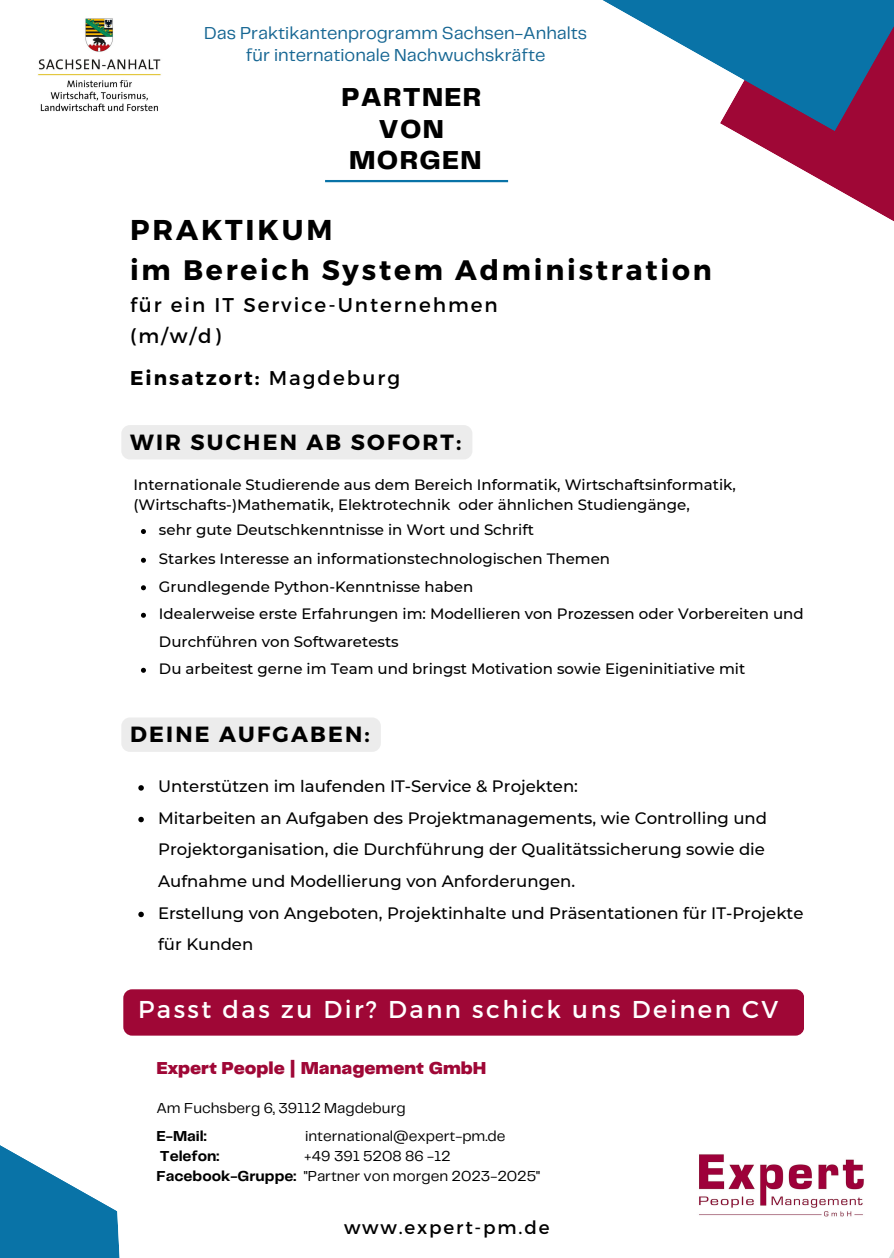
<style>
.page{position:relative;width:894px;height:1258px;background:#fff}
.page>*{position:absolute;margin:0;border:0;box-sizing:border-box;transform-origin:0 0}
.t1{font:700 28.5px "Montserrat";letter-spacing:.1em;color:#000}
.t2{font:700 28.2px "Montserrat";letter-spacing:.1em;color:#000}
.t3{font:800 27px/31.5px "Telegraf";letter-spacing:.045em;color:#000;text-align:center}
.t4{font:24.3px "Montserrat";letter-spacing:.1em;color:#fff}
.t5{font:700 21.9px "Montserrat";letter-spacing:.1em;color:#000}
.t6{font:19.8px/31.5px "Montserrat";letter-spacing:.1em;color:#000}
.t7{font:700 19.8px "Montserrat";letter-spacing:.1em;color:#000}
.t8{font:18.3px "Montserrat";letter-spacing:.1em;color:#000}
.t9{font:18px/22.5px "Telegraf";color:#166693;text-align:center}
.t10{font:900 18px "Telegraf";color:#9f0736}
.t11{font:500 16.5px/31.5px "Montserrat";color:#000}
.t12{font:500 15px/20.1px "Montserrat";color:#000}
.t13{font:15px/28.8px "Telegraf";color:#000}
.t14{font:700 15px "Telegraf";color:#000}
.s1{font-weight:400}
.s2{font-weight:700}
</style>
<div class="page">
<svg style="left:734px;top:131px;width:159px;height:90px"></svg>
<svg style="left:602px;top:0;width:291px;height:131px"></svg>
<svg style="left:0;top:1145px;width:120px;height:113px"></svg>
<img style="left:38px;top:18px;width:123px;height:94px">
<img style="left:699px;top:1154px;width:165px;height:63px">
<svg style="left:141px;top:529px;width:5px;height:5px"></svg>
<svg style="left:141px;top:558px;width:5px;height:5px"></svg>
<svg style="left:141px;top:585px;width:5px;height:5px"></svg>
<svg style="left:141px;top:613px;width:5px;height:5px"></svg>
<svg style="left:141px;top:668px;width:5px;height:5px"></svg>
<div style="left:123px;top:989px;width:681px;height:46px;background:#9f0736;border-radius:9px"></div>
<hr style="left:325px;top:180px;width:183px;height:2px;background:#0973a7">
<div style="left:121px;top:425px;width:351px;height:34px;background:#ececec;border-radius:9px"></div>
<div style="left:121px;top:717px;width:260px;height:35px;background:#ececec;border-radius:9px"></div>
<svg style="left:138px;top:785px;width:6px;height:6px"></svg>
<svg style="left:138px;top:817px;width:6px;height:5px"></svg>
<svg style="left:138px;top:912px;width:6px;height:5px"></svg>
<h3 class="t9" style="left:204px;top:23px;width:384px">Das Praktikantenprogramm Sachsen-Anhalts für internationale Nachwuchskräfte</h3>
<p class="t3" style="left:341px;top:83px;width:141px">PARTNER<br>VON</p>
<p class="t3" style="left:349px;top:146px;width:134px">MORGEN</p>
<h1 class="t1" style="left:130px;top:212px;width:204px">PRAKTIKUM</h1>
<h2 class="t2" style="left:130px;top:252px;width:583px">im Bereich System Administration</h2>
<h3 class="t6" style="left:130px;top:288px;width:369px">für ein IT Service-Unternehmen (m/w/d)</h3>
<h3 class="t7" style="left:130px;top:365px;width:271px">Einsatzort: <span class="s1">Magdeburg</span></h3>
<h4 class="t5" style="left:130px;top:427px;width:333px">WIR SUCHEN AB SOFORT:</h4>
<h1 class="t12" style="left:133px;top:475px;width:603px">Internationale Studierende aus dem Bereich Informatik, Wirtschaftsinformatik, (Wirtschafts-)Mathematik, Elektrotechnik oder ähnlichen Studiengänge,</h1>
<h3 class="t12" style="left:159px;top:520px;width:376px">sehr gute Deutschkenntnisse in Wort und Schrift</h3>
<h6 class="t12" style="left:159px;top:548px;width:452px">Starkes Interesse an informationstechnologischen Themen</h6>
<p class="t12" style="left:159px;top:576px;width:316px">Grundlegende Python-Kenntnisse haben</p>
<p class="t12" style="left:159px;top:600px;width:646px;line-height:27.6px">Idealerweise erste Erfahrungen im: Modellieren von Prozessen oder Vorbereiten und<br>Durchführen von Softwaretests</p>
<p class="t12" style="left:159px;top:658px;width:587px">Du arbeitest gerne im Team und bringst Motivation sowie Eigeninitiative mit</p>
<h5 class="t5" style="left:130px;top:720px;width:241px">DEINE AUFGABEN:</h5>
<h5 class="t11" style="left:158px;top:770px;width:646px">Unterstützen im laufenden IT-Service &amp; Projekten:<br>Mitarbeiten an Aufgaben des Projektmanagements, wie Controlling und Projektorganisation, die Durchführung der Qualitätssicherung sowie die Aufnahme und Modellierung von Anforderungen.<br>Erstellung von Angeboten, Projektinhalte und Präsentationen für IT-Projekte für Kunden</h5>
<p class="t4" style="left:138px;top:993px;width:641px">Passt das zu Dir? Dann schick uns Deinen CV</p>
<p class="t10" style="left:156px;top:1060px;width:331px">Expert People | Management GmbH</p>
<p class="t13" style="left:156px;top:1094px;width:251px">Am Fuchsberg 6, 39112 Magdeburg<br><span class="s2">E-Mail:</span></p>
<p class="t13" style="left:305px;top:1123px;width:202px">international@expert-pm.de</p>
<p class="t14" style="left:160px;top:1150px;width:61px">Telefon:</p>
<p class="t13" style="left:156px;top:1147px;width:385px;line-height:20.1px;text-indent:147px">+49 391 5208 86 -12<br><span class="s2">Facebook-Gruppe:</span> "Partner von morgen 2023-2025"</p>
<p class="t8" style="left:344px;top:1215px;width:207px">www.expert-pm.de</p>
</div>
